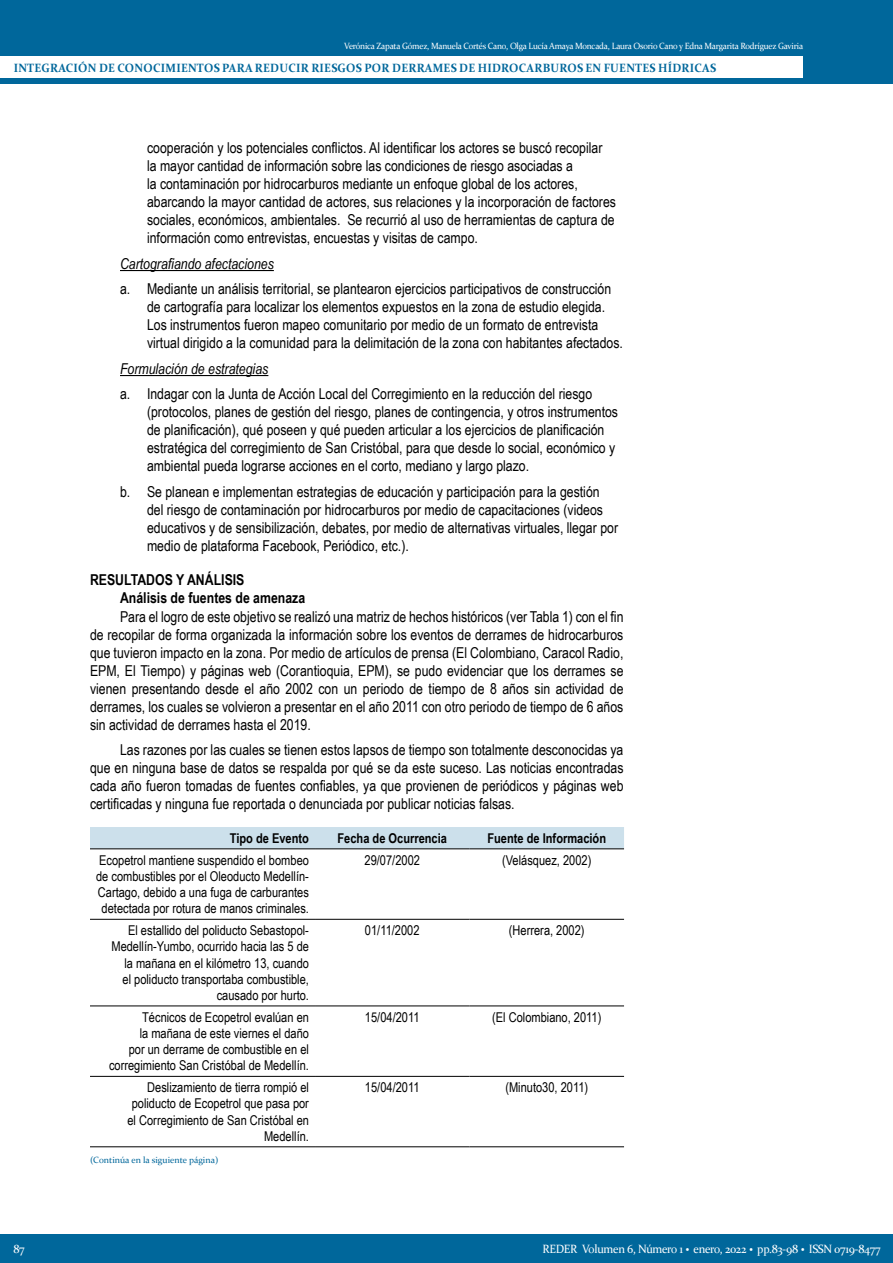
<style>
.page{position:relative;width:893px;height:1263px;background:#fff}
.page>*{position:absolute;margin:0;border:0;box-sizing:border-box;transform-origin:0 0}
.Cuerpo{font:15px/18px "Arial Narrow";color:#000}
.Bullet_letter{font:15px/18px "Arial Narrow";color:#000}
.Subtítulos_03{font:italic 15px "Arial Narrow";color:#000}
.Subtítulos_02{font:700 15px "Arial Narrow";color:#000}
.Subtítulos{font:700 15px "Arial Narrow";color:#000}
.Tablas{font:13.5px/16.2px "Arial Narrow";color:#000;text-align:right}
.Tablas_header{font:700 13.5px "Arial Narrow";color:#000}
.t1{font:700 12px "Constantia";letter-spacing:.02em;color:#00679b;scale:.95 1}
.t2{font:12px "Constantia";letter-spacing:-.025em;color:#fff;scale:.95 1}
.t3{font:9px "Constantia";letter-spacing:-.025em;color:#fff;scale:.95 1}
.Pie_de_foto{font:9px "Constantia";color:#00679b}
.s1{font-weight:700;font-size:18px}
</style>
<div class="page">
<hr style="left:120px;top:270px;width:154px;height:1px;background:#000">
<hr style="left:120px;top:375px;width:148px;height:1px;background:#000">
<div style="left:90px;top:827px;width:534px;height:21px;background:#cce0eb"></div>
<hr style="left:90px;top:848px;width:225px;height:1px;background:#000">
<hr style="left:315px;top:848px;width:155px;height:1px;background:#000">
<hr style="left:470px;top:848px;width:154px;height:1px;background:#000">
<hr style="left:90px;top:919px;width:225px;height:1px;background:#000">
<hr style="left:315px;top:919px;width:155px;height:1px;background:#000">
<hr style="left:470px;top:919px;width:154px;height:1px;background:#000">
<hr style="left:90px;top:1006px;width:225px;height:1px;background:#000">
<hr style="left:315px;top:1006px;width:155px;height:1px;background:#000">
<hr style="left:470px;top:1006px;width:154px;height:1px;background:#000">
<hr style="left:90px;top:1076px;width:225px;height:1px;background:#000">
<hr style="left:315px;top:1076px;width:155px;height:1px;background:#000">
<hr style="left:470px;top:1076px;width:154px;height:1px;background:#000">
<hr style="left:90px;top:1146px;width:225px;height:1px;background:#000">
<hr style="left:315px;top:1146px;width:155px;height:1px;background:#000">
<hr style="left:470px;top:1146px;width:154px;height:1px;background:#000">
<div style="left:0;top:0;width:893px;height:84px;background:#00679b"></div>
<div style="left:0;top:56px;width:803px;height:22px;background:#fff"></div>
<div style="left:0;top:1234px;width:893px;height:29px;background:#00679b"></div>
<p class="t3" style="left:344px;top:40px;width:485px">Verónica Zapata Gómez, Manuela Cortés Cano, Olga Lucía Amaya Moncada, Laura Osorio Cano y Edna Margarita Rodríguez Gaviria</p>
<p class="t1" style="left:14px;top:59px;width:741px">INTEGRACIÓN DE CONOCIMIENTOS PARA REDUCIR RIESGOS POR DERRAMES DE HIDROCARBUROS EN FUENTES HÍDRICAS</p>
<p class="Bullet_letter" style="left:147px;top:139px;width:471px">cooperación y los potenciales conflictos. Al identificar los actores se buscó recopilar<br>la mayor cantidad de información sobre las condiciones de riesgo asociadas a<br>la contaminación por hidrocarburos mediante un enfoque global de los actores, abarcando la mayor cantidad de actores, sus relaciones y la incorporación de factores sociales, económicos, ambientales. Se recurrió al uso de herramientas de captura de información como entrevistas, encuestas y visitas de campo.</p>
<p class="Subtítulos_03" style="left:120px;top:253px;width:155px">Cartografiando afectaciones</p>
<p class="Cuerpo" style="left:147px;top:280px;width:477px;text-indent:-27px">a. Mediante un análisis territorial, se plantearon ejercicios participativos de construcción de cartografía para localizar los elementos expuestos en la zona de estudio elegida.<br>Los instrumentos fueron mapeo comunitario por medio de un formato de entrevista virtual dirigido a la comunidad para la delimitación de la zona con habitantes afectados.</p>
<p class="Subtítulos_03" style="left:120px;top:358px;width:150px">Formulación de estrategias</p>
<p class="Cuerpo" style="left:147px;top:385px;width:473px;text-indent:-27px">a. Indagar con la Junta de Acción Local del Corregimiento en la reducción del riesgo (protocolos, planes de gestión del riesgo, planes de contingencia, y otros instrumentos de planificación), qué poseen y qué pueden articular a los ejercicios de planificación estratégica del corregimiento de San Cristóbal, para que desde lo social, económico y ambiental pueda lograrse acciones en el corto, mediano y largo plazo.</p>
<p class="Cuerpo" style="left:147px;top:482px;width:473px;text-indent:-27px">b. Se planean e implementan estrategias de educación y participación para la gestión del riesgo de contaminación por hidrocarburos por medio de capacitaciones (videos educativos y de sensibilización, debates, por medio de alternativas virtuales, llegar por medio de plataforma Facebook, Periódico, etc.).</p>
<p class="Subtítulos" style="left:90px;top:569px;width:156px">RESULTADOS Y ANÁLISIS</p>
<p class="Subtítulos_02" style="left:120px;top:587px;width:187px">Análisis de fuentes de amenaza</p>
<p class="Cuerpo" style="left:90px;top:607px;width:535px;text-align:justify;text-indent:30px">Para el logro de este objetivo se realizó una matriz de hechos históricos (ver Tabla 1) con el fin de recopilar de forma organizada la información sobre los eventos de derrames de hidrocarburos que tuvieron impacto en la zona. Por medio de artículos de prensa (El Colombiano, Caracol Radio, EPM, El Tiempo) y páginas web (Corantioquia, EPM), se pudo evidenciar que los derrames se vienen presentando desde el año 2002 con un periodo de tiempo de 8 años sin actividad de derrames, los cuales se volvieron a presentar en el año 2011 con otro periodo de tiempo de 6 años sin actividad de derrames hasta el 2019.</p>
<p class="Cuerpo" style="left:90px;top:740px;width:535px;text-align:justify;text-indent:30px">Las razones por las cuales se tienen estos lapsos de tiempo son totalmente desconocidas ya que en ninguna base de datos se respalda por qué se da este suceso. Las noticias encontradas cada año fueron tomadas de fuentes confiables, ya que provienen de periódicos y páginas web certificadas y ninguna fue reportada o denunciada por publicar noticias falsas.</p>
<p class="Tablas_header" style="left:230px;top:828px;width:81px">Tipo de Evento</p>
<p class="Tablas_header" style="left:337px;top:828px;width:111px">Fecha de Ocurrencia</p>
<p class="Tablas_header" style="left:487px;top:828px;width:120px">Fuente de Información</p>
<p class="Tablas" style="left:96px;top:851px;width:214px;text-align:center">Ecopetrol mantiene suspendido el bombeo de combustibles por el Oleoducto Medellín-Cartago, debido a una fuga de carburantes detectada por rotura de manos criminales.</p>
<p class="Tablas" style="left:365px;top:851px;width:57px">29/07/2002</p>
<p class="Tablas" style="left:502px;top:851px;width:91px">(Velásquez, 2002)</p>
<p class="Tablas" style="left:111px;top:922px;width:199px">El estallido del poliducto Sebastopol-Medellín-Yumbo, ocurrido hacia las 5 de la mañana en el kilómetro 13, cuando<br>el poliducto transportaba combustible, causado por hurto.</p>
<p class="Tablas" style="left:365px;top:922px;width:56px">01/11/2002</p>
<p class="Tablas" style="left:509px;top:922px;width:77px">(Herrera, 2002)</p>
<p class="Tablas" style="left:109px;top:1008px;width:201px">Técnicos de Ecopetrol evalúan en<br>la mañana de este viernes el daño<br>por un derrame de combustible en el corregimiento San Cristóbal de Medellín.</p>
<p class="Tablas" style="left:365px;top:1008px;width:56px">15/04/2011</p>
<p class="Tablas" style="left:492px;top:1008px;width:111px">(El Colombiano, 2011)</p>
<p class="Tablas" style="left:127px;top:1079px;width:183px">Deslizamiento de tierra rompió el poliducto de Ecopetrol que pasa por el Corregimiento de San Cristóbal en<br>Medellín.</p>
<p class="Tablas" style="left:365px;top:1079px;width:56px">15/04/2011</p>
<p class="Tablas" style="left:505px;top:1079px;width:84px">(Minuto30, 2011)</p>
<p class="Pie_de_foto" style="left:90px;top:1153px;width:130px">(Continúa en la siguiente página)</p>
<p class="t2" style="left:14px;top:1241px;width:13px">87</p>
<p class="t2" style="left:542px;top:1240px;width:357px">REDER Volumen 6, Número 1 <span class="s1">·</span> enero, 2022 <span class="s1">·</span> pp.83-98 <span class="s1">·</span> ISSN 0719-8477</p>
</div>
